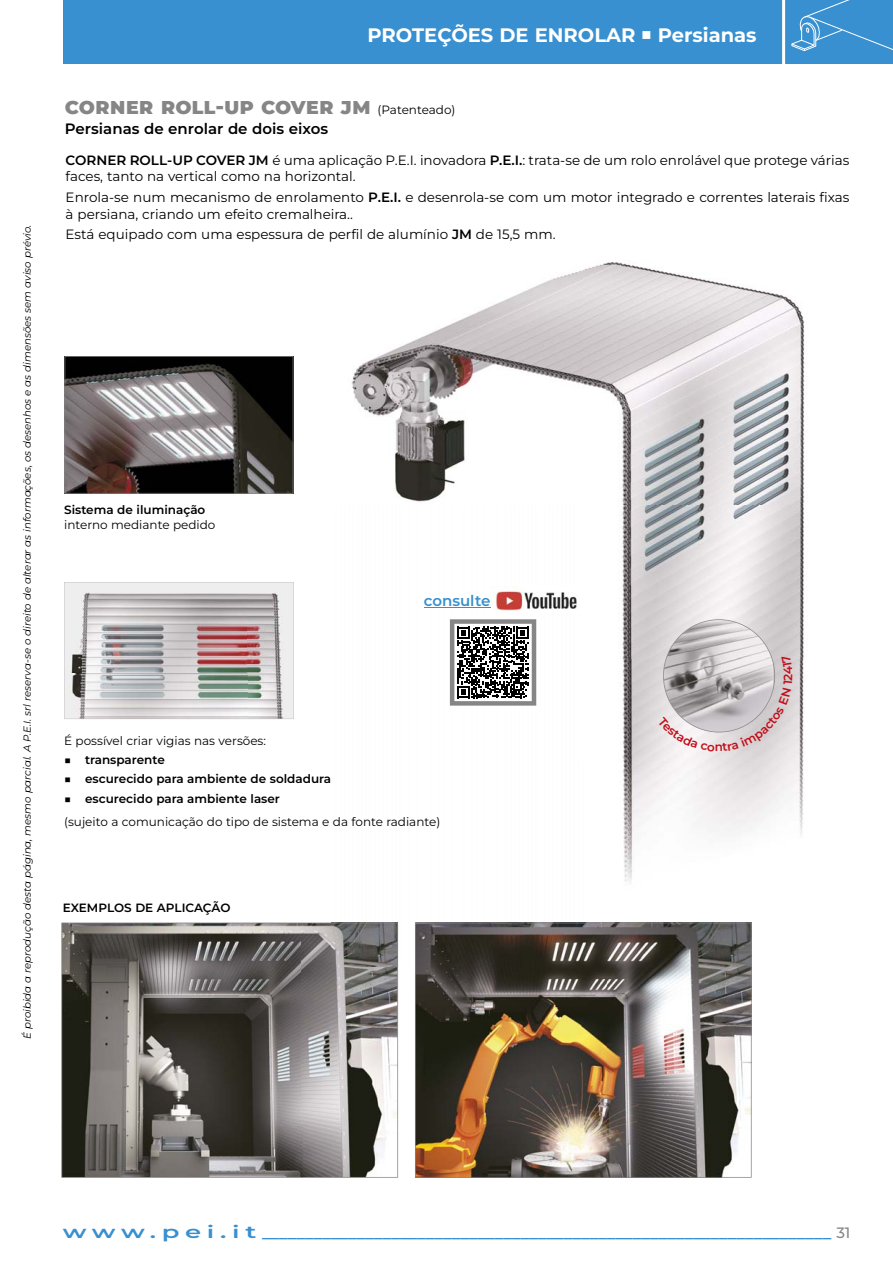
<style>
.page{position:relative;width:893px;height:1263px;background:#fff}
.page>*{position:absolute;margin:0;border:0;box-sizing:border-box;transform-origin:0 0}
.t1{font:800 22.5px "Montserrat";color:#868686}
.t2{font:700 19.5px "Montserrat Roman";color:#fff}
.t3{font:600 17.25px "Montserrat";color:#3890d0;scale:1.5 1}
.t4{font:600 15px "Montserrat";color:#000}
.t5{font:600 15px "Montserrat";color:#3890d0}
.t6{font:500 15px "Montserrat";color:#868686}
.t7{font:13.5px/16.5px "Montserrat Roman";color:#000}
.t8{font:600 12px "Montserrat";color:#000}
.t9{font:12px "Montserrat Roman";color:#000}
.t10{font:italic 10.2px "Montserrat";color:#000}
.s1{font-family:"Montserrat Roman";font-weight:400;font-size:12px;color:#000}
.s2{font-family:"Montserrat";font-weight:600}
.s3{font-weight:500}
</style>
<div class="page">
<div style="left:64px;top:0;width:829px;height:64px;background:#3890d0"></div>
<svg style="left:782px;top:0;width:111px;height:64px"></svg>
<img style="left:351px;top:262px;width:454px;height:244px">
<img style="left:622px;top:506px;width:182px;height:153px">
<img style="left:584px;top:659px;width:101px;height:264px">
<img style="left:736px;top:659px;width:68px;height:308px">
<img style="left:685px;top:751px;width:51px;height:172px">
<svg style="left:65px;top:356px;width:228px;height:138px;background:#575251"></svg>
<svg style="left:61px;top:923px;width:337px;height:255px;background:#706d6a"></svg>
<img style="left:415px;top:923px;width:336px;height:255px">
<svg style="left:64px;top:582px;width:230px;height:137px;background:#c4bfbf"></svg>
<svg style="left:450px;top:619px;width:86px;height:87px"></svg>
<img style="left:490px;top:587px;width:87px;height:24px">
<hr style="left:424px;top:607px;width:66px;height:1px;background:#3890d0">
<svg style="left:657px;top:619px;width:135px;height:132px;background:#ccc8c9"></svg>
<p class="t10" style="left:21px;top:1039px;width:816px;rotate:-90deg">É proibida a reprodução desta página, mesmo parcial. A P.E.I. srl reserva-se o direito de alterar as informações, os desenhos e as dimensões sem aviso prévio.</p>
<h2 class="t2" style="left:367px;top:23px;width:390px">PROTEÇÕES DE ENROLAR ■ Persianas</h2>
<h1 class="t1" style="left:65px;top:92px;width:392px">corner roll-up cover jm <span class="s1">(Patenteado)</span></h1>
<p class="t4" style="left:65px;top:120px;width:265px">Persianas de enrolar de dois eixos</p>
<p class="t7" style="left:66px;top:152px;width:785px"><span class="s2">CORNER ROLL-UP COVER JM</span> é uma aplicação P.E.I. inovadora <span class="s2">P.E.I.</span>: trata-se de um rolo enrolável que protege várias faces, tanto na vertical como na horizontal.</p>
<p class="t7" style="left:66px;top:189px;width:785px">Enrola-se num mecanismo de enrolamento <span class="s2">P.E.I.</span> e desenrola-se com um motor integrado e correntes laterais fixas à persiana, criando um efeito cremalheira..</p>
<p class="t7" style="left:66px;top:226px;width:491px">Está equipado com uma espessura de perfil de alumínio <span class="s2">JM</span> de 15,5 mm.</p>
<p class="t8" style="left:64px;top:502px;width:143px">Sistema de iluminação</p>
<p class="t9" style="left:64px;top:517px;width:153px">interno mediante pedido</p>
<p class="t5" style="left:424px;top:592px;width:68px">consulte</p>
<p class="t9" style="left:64px;top:733px;width:203px">É possível criar vigias nas versões:</p>
<p class="t8" style="left:64px;top:752px;width:102px"><span class="s3">■</span> transparente</p>
<p class="t8" style="left:64px;top:772px;width:268px"><span class="s3">■</span> escurecido para ambiente de soldadura</p>
<p class="t8" style="left:64px;top:791px;width:217px"><span class="s3">■</span> escurecido para ambiente laser</p>
<p class="t9" style="left:64px;top:814px;width:378px">(sujeito a comunicação do tipo de sistema e da fonte radiante)</p>
<p class="t8" style="left:63px;top:900px;width:169px">EXEMPLOS DE APLICAÇÃO</p>
<p class="t3" style="left:63px;top:1221px;width:514px">w w w . p e i . i t __________________________________________________________________</p>
<p class="t6" style="left:836px;top:1223px;width:16px">31</p>
</div>
